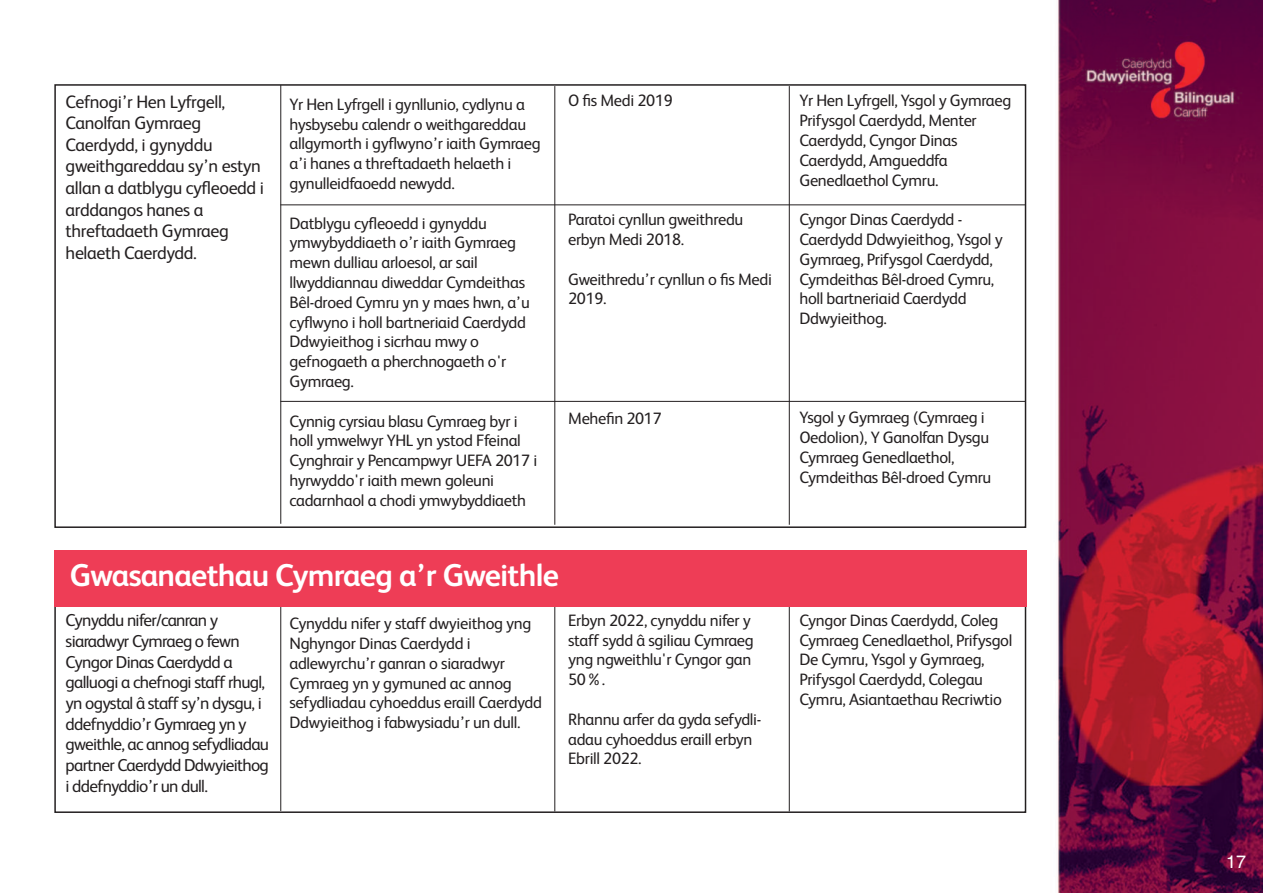
<style>
.page{position:relative;width:1263px;height:893px;background:#fff}
.page>*{position:absolute;margin:0;border:0;box-sizing:border-box;transform-origin:0 0}
.t1{font:700 31.5px "FS Albert";letter-spacing:-.025em;color:#fff}
.t2{font:18px/21.6px "FS Albert";letter-spacing:-.02em;color:#231f20}
.t3{font:18px "Helvetica";color:#fff}
.t4{font:17.25px/20.7px "FS Albert";letter-spacing:-.04em;color:#231f20}
.t5{font:16.5px/19.8px "FS Albert";letter-spacing:-.02em;color:#231f20}
</style>
<div class="page">
<img style="left:437px;top:0;width:825px;height:893px">
<div style="left:55px;top:85px;width:970px;height:442px;background:#fff"></div>
<hr style="left:280px;top:85px;width:1px;height:439px;background:#231f20">
<hr style="left:554px;top:86px;width:1px;height:439px;background:#231f20">
<hr style="left:789px;top:86px;width:1px;height:439px;background:#231f20">
<hr style="left:280px;top:204px;width:745px;height:1px;background:#231f20">
<hr style="left:280px;top:401px;width:745px;height:1px;background:#231f20">
<div style="left:55px;top:604px;width:970px;height:208px;background:#fff"></div>
<div style="left:54px;top:603px;width:972px;height:210px;border:2px solid #231f20"></div>
<hr style="left:280px;top:604px;width:1px;height:207px;background:#231f20">
<hr style="left:554px;top:605px;width:1px;height:206px;background:#231f20">
<hr style="left:789px;top:605px;width:1px;height:206px;background:#231f20">
<div style="left:54px;top:551px;width:973px;height:56px;background:#ee3d56"></div>
<p class="t2" style="left:66px;top:92px;width:200px">Cefnogi’r Hen Lyfrgell,<br>Canolfan Gymraeg<br>Caerdydd, i gynyddu gweithgareddau sy’n estyn allan a datblygu cyfleoedd i arddangos hanes a threftadaeth Gymraeg helaeth Caerdydd.</p>
<p class="t5" style="left:290px;top:96px;width:253px">Yr Hen Lyfrgell i gynllunio, cydlynu a hysbysebu calendr o weithgareddau allgymorth i gyflwyno’r iaith Gymraeg a’i hanes a threftadaeth helaeth i gynulleidfaoedd newydd.</p>
<p class="t5" style="left:290px;top:215px;width:242px">Datblygu cyfleoedd i gynyddu ymwybyddiaeth o’r iaith Gymraeg mewn dulliau arloesol, ar sail llwyddiannau diweddar Cymdeithas<br>Bêl-droed Cymru yn y maes hwn, a’u cyflwyno i holl bartneriaid Caerdydd<br>Ddwyieithog i sicrhau mwy o gefnogaeth a pherchnogaeth o'r<br>Gymraeg.</p>
<p class="t5" style="left:290px;top:413px;width:249px">Cynnig cyrsiau blasu Cymraeg byr i holl ymwelwyr YHL yn ystod Ffeinal Cynghrair y Pencampwyr UEFA 2017 i hyrwyddo'r iaith mewn goleuni cadarnhaol a chodi ymwybyddiaeth</p>
<p class="t5" style="left:568px;top:93px;width:106px">O fis Medi 2019</p>
<p class="t5" style="left:568px;top:211px;width:177px">Paratoi cynllun gweithredu erbyn Medi 2018.</p>
<p class="t5" style="left:568px;top:271px;width:205px">Gweithredu’r cynllun o fis Medi<br>2019.</p>
<p class="t5" style="left:568px;top:411px;width:95px">Mehefin 2017</p>
<h1 class="t1" style="left:70px;top:564px;width:491px">Gwasanaethau Cymraeg a’r Gweithle</h1>
<p class="t4" style="left:66px;top:612px;width:205px">Cynyddu nifer/canran y siaradwyr Cymraeg o fewn<br>Cyngor Dinas Caerdydd a galluogi a chefnogi staff rhugl, yn ogystal â staff sy’n dysgu, i ddefnyddio’r Gymraeg yn y gweithle, ac annog sefydliadau partner Caerdydd Ddwyieithog i ddefnyddio’r un dull.</p>
<p class="t5" style="left:290px;top:615px;width:254px">Cynyddu nifer y staff dwyieithog yng Nghyngor Dinas Caerdydd i adlewyrchu’r ganran o siaradwyr Cymraeg yn y gymuned ac annog sefydliadau cyhoeddus eraill Caerdydd Ddwyieithog i fabwysiadu’r un dull.</p>
<p class="t5" style="left:568px;top:612px;width:187px">Erbyn 2022, cynyddu nifer y staff sydd â sgiliau Cymraeg yng ngweithlu'r Cyngor gan<br>50%.</p>
<p class="t5" style="left:568px;top:711px;width:195px">Rhannu arfer da gyda sefydli&shy;adau cyhoeddus eraill erbyn<br>Ebrill 2022.</p>
<p class="t5" style="left:799px;top:93px;width:213px">Yr Hen Lyfrgell, Ysgol y Gymraeg<br>Prifysgol Caerdydd, Menter<br>Caerdydd, Cyngor Dinas<br>Caerdydd, Amgueddfa<br>Genedlaethol Cymru.</p>
<p class="t5" style="left:799px;top:211px;width:205px">Cyngor Dinas Caerdydd -<br>Caerdydd Ddwyieithog, Ysgol y<br>Gymraeg, Prifysgol Caerdydd,<br>Cymdeithas Bêl-droed Cymru, holl bartneriaid Caerdydd<br>Ddwyieithog.</p>
<p class="t5" style="left:799px;top:409px;width:193px">Ysgol y Gymraeg (Cymraeg i<br>Oedolion), Y Ganolfan Dysgu<br>Cymraeg Genedlaethol,<br>Cymdeithas Bêl-droed Cymru</p>
<p class="t5" style="left:799px;top:612px;width:214px">Cyngor Dinas Caerdydd, Coleg<br>Cymraeg Cenedlaethol, Prifysgol<br>De Cymru, Ysgol y Gymraeg,<br>Prifysgol Caerdydd, Colegau<br>Cymru, Asiantaethau Recriwtio</p>
<p class="t3" style="left:1226px;top:852px;width:22px">17</p>
</div>
